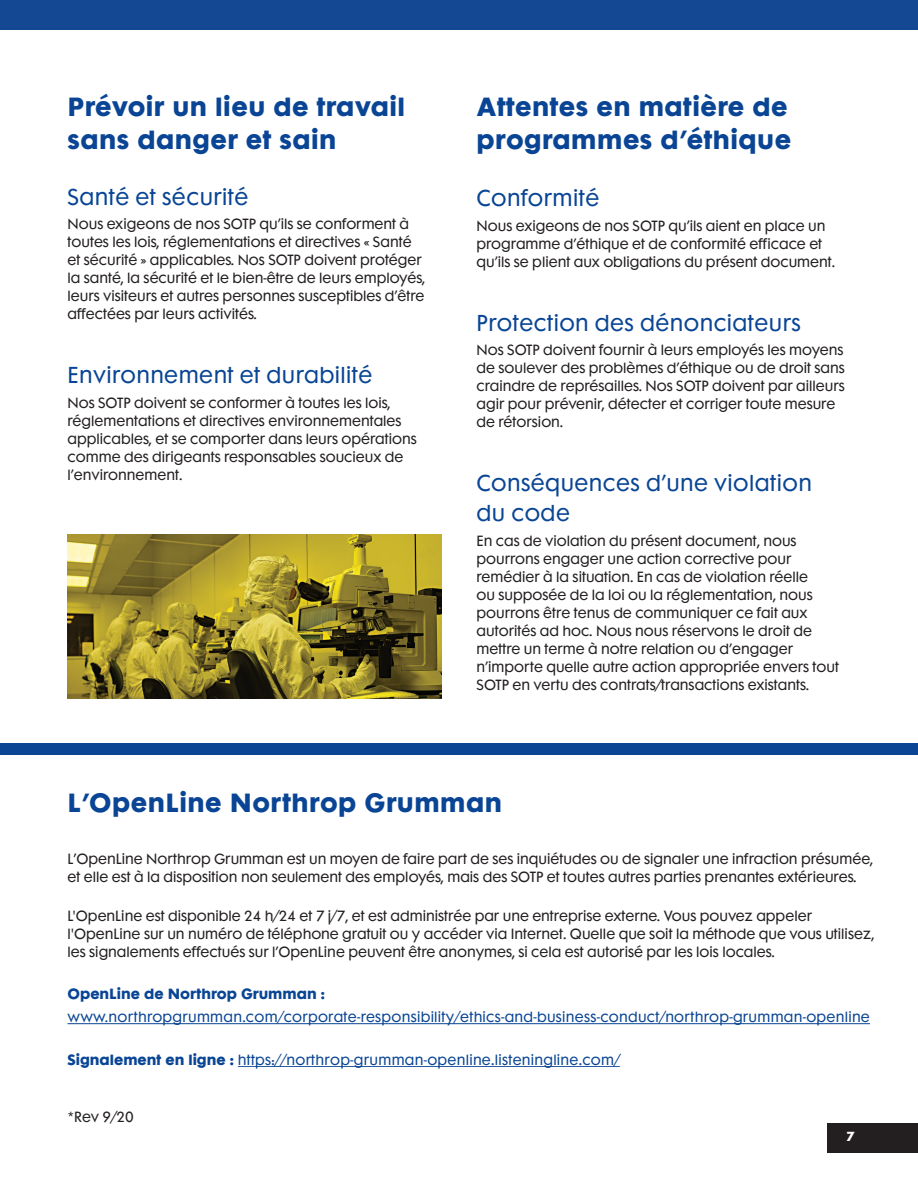
<style>
.page{position:relative;width:918px;height:1188px;background:#fff}
.page>*{position:absolute;margin:0;border:0;box-sizing:border-box;transform-origin:0 0}
.H2_BLUE{font:700 24px/33px "Futura Maxi Std";letter-spacing:.02em;color:#094594}
.H2_BLUE-2{font:21px/30px "Futura Maxi Std";letter-spacing:.02em;color:#094594}
.body_-_body_text{font:13.5px/18px "Futura Maxi Std";color:#231f20}
.body_-_body_text-2{font:13.5px/22.5px "Futura Maxi Std";letter-spacing:.02em;color:#094594}
.t1{font:700 12px "Futura Maxi Std";color:#fff}
.s1{font-weight:700}
</style>
<div class="page">
<img style="left:68px;top:535px;width:373px;height:164px">
<div style="left:0;top:743px;width:918px;height:11px;background:#094594"></div>
<hr style="left:68px;top:1023px;width:802px;height:1px;background:#094594">
<div style="left:827px;top:1123px;width:91px;height:29px;background:#231f20"></div>
<div style="left:0;top:0;width:918px;height:29px;background:#154892"></div>
<hr style="left:238px;top:1066px;width:382px;height:1px;background:#094594">
<p class="H2_BLUE" style="left:68px;top:89px;width:339px">Prévoir un lieu de travail sans danger et sain</p>
<p class="H2_BLUE" style="left:477px;top:89px;width:316px">Attentes en matière de programmes d’éthique</p>
<p class="H2_BLUE-2" style="left:68px;top:182px;width:182px">Santé et sécurité</p>
<p class="body_-_body_text" style="left:68px;top:215px;width:359px">Nous exigeons de nos SOTP qu’ils se conforment à toutes les lois, réglementations et directives « Santé et sécurité » applicables. Nos SOTP doivent protéger la santé, la sécurité et le bien-être de leurs employés, leurs visiteurs et autres personnes susceptibles d’être affectées par leurs activités.</p>
<p class="H2_BLUE-2" style="left:68px;top:360px;width:306px">Environnement et durabilité</p>
<p class="body_-_body_text" style="left:68px;top:394px;width:351px">Nos SOTP doivent se conformer à toutes les lois, réglementations et directives environnementales applicables, et se comporter dans leurs opérations comme des dirigeants responsables soucieux de l’environnement.</p>
<p class="H2_BLUE-2" style="left:477px;top:183px;width:124px">Conformité</p>
<p class="body_-_body_text" style="left:477px;top:217px;width:360px">Nous exigeons de nos SOTP qu’ils aient en place un programme d’éthique et de conformité efficace et qu’ils se plient aux obligations du présent document.</p>
<p class="H2_BLUE-2" style="left:477px;top:308px;width:326px">Protection des dénonciateurs</p>
<p class="body_-_body_text" style="left:477px;top:341px;width:370px">Nos SOTP doivent fournir à leurs employés les moyens de soulever des problèmes d’éthique ou de droit sans craindre de représailles. Nos SOTP doivent par ailleurs agir pour prévenir, détecter et corriger toute mesure de rétorsion.</p>
<p class="H2_BLUE-2" style="left:477px;top:468px;width:337px">Conséquences d’une violation du code</p>
<p class="body_-_body_text" style="left:477px;top:532px;width:364px">En cas de violation du présent document, nous pourrons engager une action corrective pour remédier à la situation. En cas de violation réelle<br>ou supposée de la loi ou la réglementation, nous pourrons être tenus de communiquer ce fait aux autorités ad hoc. Nous nous réservons le droit de mettre un terme à notre relation ou d’engager n’importe quelle autre action appropriée envers tout SOTP en vertu des contrats/transactions existants.</p>
<p class="H2_BLUE" style="left:68px;top:786px;width:436px">L’OpenLine Northrop Grumman</p>
<p class="body_-_body_text" style="left:68px;top:850px;width:807px">L’OpenLine Northrop Grumman est un moyen de faire part de ses inquiétudes ou de signaler une infraction présumée, et elle est à la disposition non seulement des employés, mais des SOTP et toutes autres parties prenantes extérieures.</p>
<p class="body_-_body_text" style="left:68px;top:906px;width:809px">L'OpenLine est disponible 24 h/24 et 7 j/7, et est administrée par une entreprise externe. Vous pouvez appeler l'OpenLine sur un numéro de téléphone gratuit ou y accéder via Internet. Quelle que soit la méthode que vous utilisez, les signalements effectués sur l’OpenLine peuvent être anonymes, si cela est autorisé par les lois locales.</p>
<p class="body_-_body_text-2" style="left:68px;top:983px;width:804px"><span class="s1">OpenLine de Northrop Grumman : </span>www.northropgrumman.com/corporate-responsibility/ethics-and-business-conduct/northrop-grumman-openline</p>
<p class="body_-_body_text-2" style="left:68px;top:1048px;width:554px"><span class="s1">Signalement en ligne :</span> https://northrop-grumman-openline.listeningline.com/</p>
<p class="body_-_body_text" style="left:68px;top:1107px;width:68px">*Rev 9/20</p>
<p class="t1" style="left:847px;top:1128px;width:10px">7</p>
</div>
